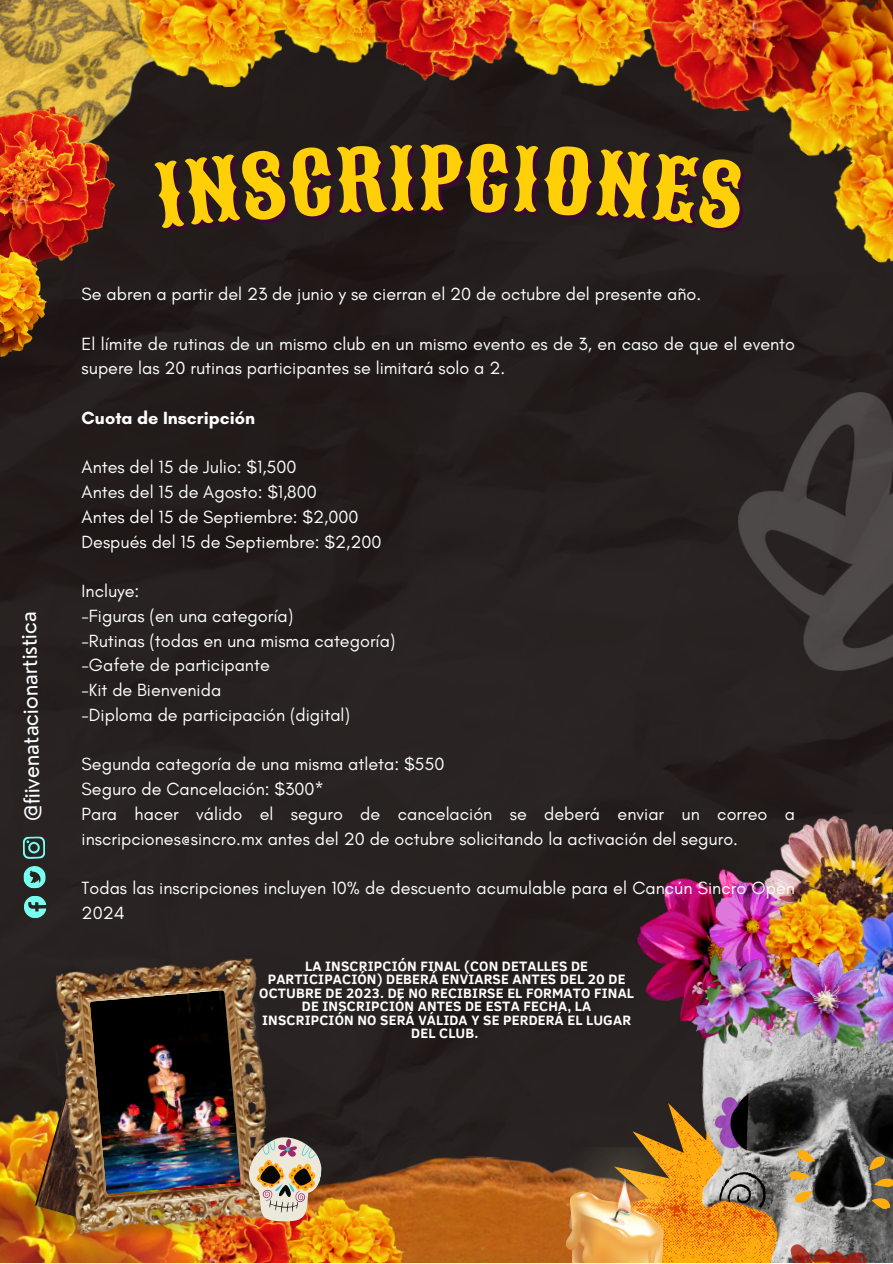
<style>
.page{position:relative;width:893px;height:1264px;background:#fff}
.page>*{position:absolute;margin:0;border:0;box-sizing:border-box;transform-origin:0 0}
.t1{font:83.85px "Sancreek";color:#ffd008}
.t2{font:21.3px "Nourd";color:#fff}
.t3{font:18px/24.8px "Glacial Indifference";color:#fefefe}
.t4{font:700 18px "Glacial Indifference";color:#fefefe}
.t5{font:700 13.95px/13.5px "Clear Sans";letter-spacing:.01em;color:#fff;text-align:center}
</style>
<div class="page">
<div style="left:0;top:64px;width:892px;height:1072px;background:#26201f"></div>
<img style="left:326px;top:1136px;width:259px;height:126px">
<img style="left:246px;top:1144px;width:85px;height:118px">
<svg style="left:585px;top:1076px;width:104px;height:186px;background:#5e411c"></svg>
<img style="left:689px;top:1048px;width:203px;height:214px">
<img style="left:628px;top:862px;width:126px;height:186px">
<img style="left:705px;top:879px;width:49px;height:70px">
<img style="left:754px;top:809px;width:138px;height:140px">
<img style="left:873px;top:903px;width:19px;height:46px">
<img style="left:760px;top:884px;width:113px;height:65px">
<img style="left:690px;top:949px;width:202px;height:100px">
<svg style="left:797px;top:1149px;width:18px;height:13px"></svg>
<svg style="left:794px;top:1190px;width:18px;height:13px"></svg>
<svg style="left:788px;top:1170px;width:21px;height:11px"></svg>
<svg style="left:866px;top:1155px;width:26px;height:56px"></svg>
<svg style="left:712px;top:1164px;width:68px;height:45px;background:#91877a"></svg>
<svg style="left:789px;top:1239px;width:79px;height:23px;background:#996a65"></svg>
<svg style="left:713px;top:1089px;width:35px;height:68px;background:#816883"></svg>
<img style="left:0;top:0;width:242px;height:197px">
<img style="left:122px;top:0;width:178px;height:92px">
<img style="left:269px;top:0;width:72px;height:64px">
<img style="left:0;top:107px;width:115px;height:162px">
<img style="left:341px;top:0;width:194px;height:97px">
<img style="left:492px;top:0;width:143px;height:91px">
<img style="left:710px;top:0;width:182px;height:198px">
<img style="left:0;top:1041px;width:246px;height:221px">
<img style="left:635px;top:0;width:207px;height:118px">
<img style="left:804px;top:87px;width:88px;height:207px">
<img style="left:535px;top:1147px;width:138px;height:115px">
<img style="left:0;top:243px;width:47px;height:113px">
<img style="left:0;top:1169px;width:281px;height:78px">
<img style="left:281px;top:1190px;width:129px;height:72px">
<img style="left:35px;top:1098px;width:13px;height:121px">
<img style="left:48px;top:950px;width:235px;height:287px">
<img style="left:90px;top:990px;width:151px;height:204px">
<img style="left:242px;top:1130px;width:84px;height:98px">
<img style="left:738px;top:392px;width:154px;height:320px">
<svg style="left:23px;top:865px;width:23px;height:23px"></svg>
<svg style="left:24px;top:895px;width:23px;height:23px"></svg>
<svg style="left:23px;top:836px;width:22px;height:23px"></svg>
<div style="left:154px;top:144px;width:259px;height:84px;background:#241d1d"></div>
<div style="left:465px;top:142px;width:43px;height:71px;background:#201918"></div>
<div style="left:514px;top:144px;width:231px;height:86px;background:#241e1e"></div>
<p class="t2" style="left:19px;top:821px;width:211px;rotate:-91deg">@fi vi enatac oi nartist ci a</p>
<p class="t1" style="left:418px;top:122px;width:45px">P</p>
<p class="t3" style="left:82px;top:281px;width:621px">Se abren a partir del 23 de junio y se cierran el 20 de octubre del presente año.</p>
<p class="t3" style="left:82px;top:331px;width:715px">El límite de rutinas de un mismo club en un mismo evento es de 3, en caso de que el evento supere las 20 rutinas participantes se limitará solo a 2.</p>
<p class="t4" style="left:82px;top:407px;width:175px">Cuota de Inscripción</p>
<p class="t3" style="left:82px;top:454px;width:216px">Antes del 15 de Julio: $1,500</p>
<p class="t3" style="left:82px;top:479px;width:237px">Antes del 15 de Agosto: $1,800</p>
<p class="t3" style="left:82px;top:504px;width:278px">Antes del 15 de Septiembre: $2,000</p>
<p class="t3" style="left:82px;top:529px;width:301px">Después del 15 de Septiembre: $2,200</p>
<p class="t3" style="left:82px;top:578px;width:59px">Incluye:</p>
<p class="t3" style="left:82px;top:603px;width:213px">-Figuras (en una categoría)</p>
<p class="t3" style="left:82px;top:628px;width:315px">-Rutinas (todas en una misma categoría)</p>
<p class="t3" style="left:82px;top:652px;width:190px">-Gafete de participante</p>
<p class="t3" style="left:82px;top:677px;width:141px">-Kit de Bienvenida</p>
<p class="t3" style="left:82px;top:702px;width:270px">-Diploma de participación (digital)</p>
<p class="t3" style="left:82px;top:751px;width:364px">Segunda categoría de una misma atleta: $550</p>
<p class="t3" style="left:82px;top:776px;width:244px">Seguro de Cancelación: $300*</p>
<p class="t3" style="left:82px;top:801px;width:715px">Para hacer válido el seguro de cancelación se deberá enviar un correo a inscripciones@sincro.mx antes del 20 de octubre solicitando la activación del seguro.</p>
<p class="t3" style="left:82px;top:875px;width:714px">Todas las inscripciones incluyen 10% de descuento acumulable para el Cancún Sincro Open<br>2024</p>
<p class="t5" style="left:259px;top:958px;width:376px">LA INSCRIPCIÓN FINAL (CON DETALLES DE PARTICIPACIÓN) DEBERÁ ENVIARSE ANTES DEL 20 DE OCTUBRE DE 2023. DE NO RECIBIRSE EL FORMATO FINAL DE INSCRIPCIÓN ANTES DE ESTA FECHA, LA INSCRIPCIÓN NO SERÁ VÁLIDA Y SE PERDERÁ EL LUGAR DEL CLUB.</p>
</div>
